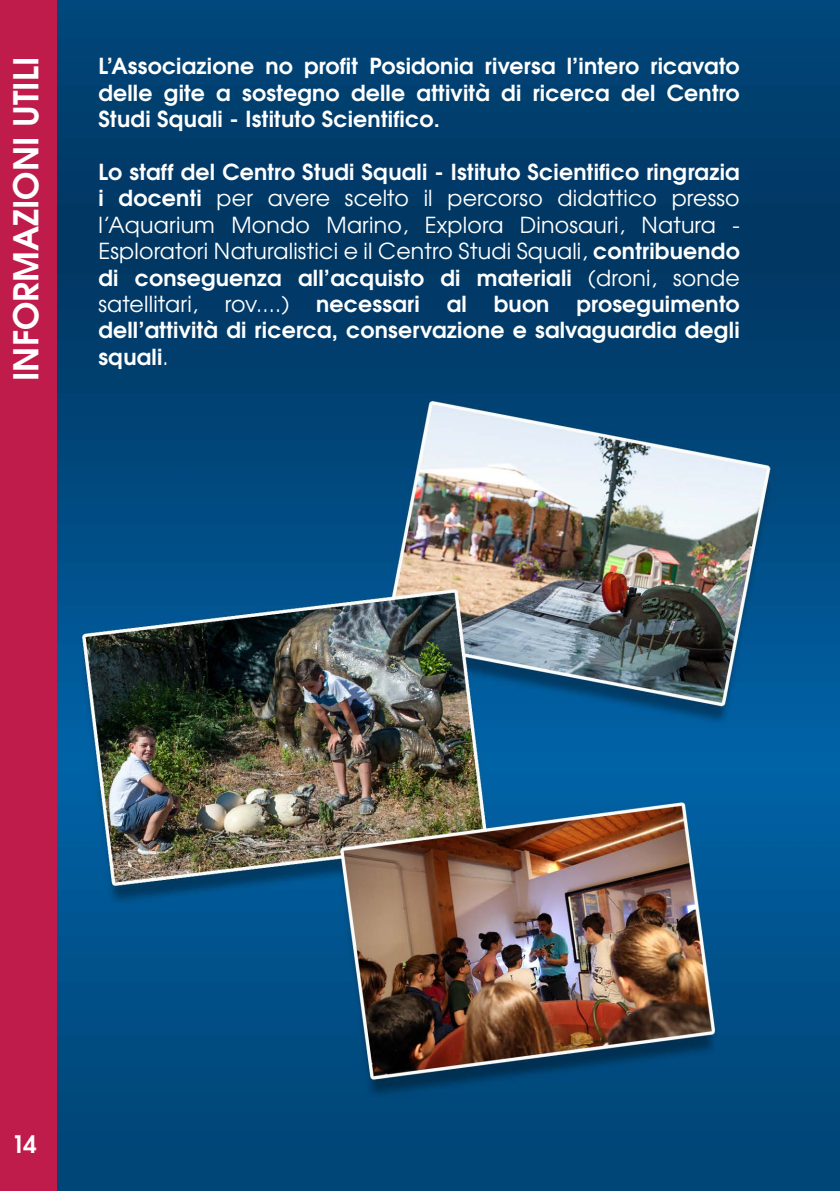
<style>
.page{position:relative;width:840px;height:1191px;background:#fff}
.page>*{position:absolute;margin:0;border:0;box-sizing:border-box;transform-origin:0 0}
.t1{font:600 34px "URW Gothic L";color:#fff}
.t2{font:600 24px "URW Gothic L";color:#fff}
.t3{font:600 22px/26.4px "URW Gothic L";letter-spacing:.01em;color:#fff;text-align:justify}
.s1{font-weight:400}
</style>
<div class="page">
<img style="left:57px;top:0;width:782px;height:1191px">
<div style="left:0;top:0;width:57px;height:1191px;background:#bf1b4b"></div>
<h1 class="t1" style="left:3px;top:381px;width:326px;rotate:-90deg">INFORMAZIONI UTILI</h1>
<p class="t3" style="left:98px;top:52px;width:642px">L’Associazione no profit Posidonia riversa l’intero ricavato delle gite a sostegno delle attività di ricerca del Centro Studi Squali - Istituto Scientifico.</p>
<p class="t3" style="left:98px;top:158px;width:642px">Lo staff del Centro Studi Squali - Istituto Scientifico ringrazia i docenti <span class="s1">per avere scelto il percorso didattico presso l’Aquarium Mondo Marino, Explora Dinosauri, Natura - Esploratori Naturalistici e il Centro Studi Squali,</span> contribuendo di conseguenza all’acquisto di materiali <span class="s1">(droni, sonde satellitari, rov....)</span> necessari al buon proseguimento dell’attività di ricerca, conservazione e salvaguardia degli squali<span class="s1">.</span></p>
<p class="t2" style="left:11px;top:1128px;width:27px">14</p>
</div>
